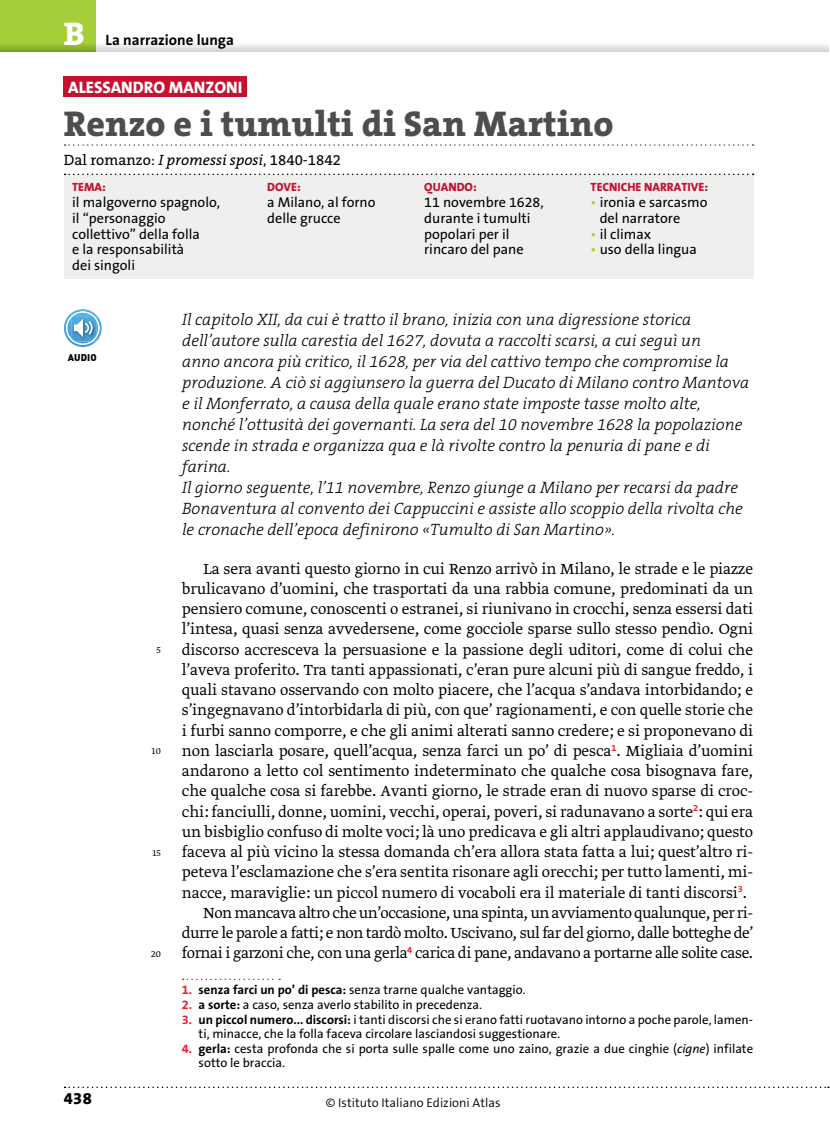
<style>
.page{position:relative;width:830px;height:1127px;background:#fff}
.page>*{position:absolute;margin:0;border:0;box-sizing:border-box;transform-origin:0 0}
.t1{font:800 36px "The Serif B8";color:#4d4d4f}
.t2{font:800 33px "The Serif B8";color:#fff}
.t3{font:300 17.25px "Greta Text Pro";letter-spacing:-.005em;color:#000}
.t4{font:300 17.25px "Greta Text Pro";letter-spacing:-.025em;color:#000}
.t5{font:800 16.65px "The Sans B8";color:#fff}
.t6{font:italic 300 16.5px/21px "The Serif B3";color:#000}
.t7{font:800 16.5px "The Sans B8";color:#000}
.t8{font:15px "The Serif B5 Plain";color:#000}
.t9{font:700 15px "The Sans B7";color:#000}
.t10{font:14.25px/15.8px "The Sans B5 Plain";color:#000}
.t11{font:12.75px/14.2px "The Sans B5 Plain";color:#000}
.t12{font:300 12.75px "The Sans B4";color:#000}
.t13{font:800 12px "The Sans B8";color:#c4122f}
.t14{font:300 10.5px "Greta Text Pro";color:#000}
.t15{font:900 9.75px "DIN Pro";letter-spacing:.01em;color:#000}
.s1{font-style:italic}
.s2{color:#a6ce39}
.s3{font-family:"The Sans B7";font-weight:700;color:#ed1d24}
.s4{font-family:"The Sans B7";font-weight:700}
</style>
<div class="page">
<svg style="left:96px;top:44px;width:732px;height:7px"></svg>
<div style="left:0;top:0;width:96px;height:51px;background:#a6ce39"></div>
<svg style="left:0;top:44px;width:96px;height:7px"></svg>
<div style="left:64px;top:174px;width:689px;height:105px;background:#eff0ed"></div>
<svg style="left:65px;top:144px;width:688px;height:2px"></svg>
<svg style="left:65px;top:174px;width:688px;height:1px"></svg>
<div style="left:64px;top:77px;width:183px;height:20px;background:#c4122f"></div>
<svg style="left:183px;top:978px;width:97px;height:2px"></svg>
<svg style="left:64px;top:311px;width:38px;height:36px"></svg>
<svg style="left:65px;top:1086px;width:763px;height:2px"></svg>
<p class="t2" style="left:64px;top:16px;width:22px">B</p>
<p class="t9" style="left:106px;top:32px;width:130px">La narrazione lunga</p>
<p class="t5" style="left:68px;top:79px;width:176px">ALESSANDRO MANZONI</p>
<p class="t1" style="left:64px;top:105px;width:551px">Renzo e i tumulti di San Martino</p>
<p class="t8" style="left:64px;top:152px;width:278px">Dal romanzo: <span class="s1">I promessi sposi</span>, 1840-1842</p>
<p class="t13" style="left:72px;top:181px;width:35px">TEMA:</p>
<p class="t10" style="left:72px;top:195px;width:149px">il malgoverno spagnolo, il “personaggio collettivo” della folla<br>e la responsabilità<br>dei singoli</p>
<p class="t13" style="left:267px;top:181px;width:35px">DOVE:</p>
<p class="t10" style="left:267px;top:195px;width:110px">a Milano, al forno delle grucce</p>
<p class="t13" style="left:424px;top:181px;width:54px">QUANDO:</p>
<p class="t10" style="left:424px;top:195px;width:121px">11 novembre 1628, durante i tumulti popolari per il rincaro del pane</p>
<p class="t13" style="left:590px;top:181px;width:119px">TECNICHE NARRATIVE:</p>
<p class="t10" style="left:599px;top:195px;width:109px;text-indent:-9px"><span class="s2">•</span> ironia e sarcasmo del narratore</p>
<p class="t10" style="left:590px;top:227px;width:62px"><span class="s2">•</span> il climax</p>
<p class="t10" style="left:590px;top:242px;width:108px"><span class="s2">•</span> uso della lingua</p>
<p class="t15" style="left:68px;top:351px;width:30px">AUDIO</p>
<p class="t7" style="left:64px;top:1089px;width:29px">438</p>
<p class="t14" style="left:156px;top:643px;width:6px">5</p>
<p class="t14" style="left:151px;top:745px;width:11px">10</p>
<p class="t14" style="left:152px;top:846px;width:10px">15</p>
<p class="t14" style="left:151px;top:947px;width:11px">20</p>
<p class="t6" style="left:182px;top:310px;width:568px">Il capitolo XII, da cui è tratto il brano, inizia con una digressione storica dell’autore sulla carestia del 1627, dovuta a raccolti scarsi, a cui seguì un<br>anno ancora più critico, il 1628, per via del cattivo tempo che compromise la produzione. A ciò si aggiunsero la guerra del Ducato di Milano contro Mantova e il Monferrato, a causa della quale erano state imposte tasse molto alte, nonché l’ottusità dei governanti. La sera del 10 novembre 1628 la popolazione scende in strada e organizza qua e là rivolte contro la penuria di pane e di farina.<br>Il giorno seguente, l’11 novembre, Renzo giunge a Milano per recarsi da padre Bonaventura al convento dei Cappuccini e assiste allo scoppio della rivolta che le cronache dell’epoca definirono «Tumulto di San Martino».</p>
<p class="t3" style="left:203px;top:558px;width:551px">La sera avanti questo giorno in cui Renzo arrivò in Milano, le strade e le piazze</p>
<p class="t3" style="left:182px;top:578px;width:572px">brulicavano d’uomini, che trasportati da una rabbia comune, predominati da un</p>
<p class="t3" style="left:182px;top:599px;width:572px">pensiero comune, conoscenti o estranei, si riunivano in crocchi, senza essersi dati</p>
<p class="t3" style="left:182px;top:619px;width:572px">l’intesa, quasi senza avvedersene, come gocciole sparse sullo stesso pendìo. Ogni</p>
<p class="t3" style="left:182px;top:639px;width:572px">discorso accresceva la persuasione e la passione degli uditori, come di colui che</p>
<p class="t3" style="left:182px;top:659px;width:572px">l’aveva proferito. Tra tanti appassionati, c’eran pure alcuni più di sangue freddo, i</p>
<p class="t3" style="left:182px;top:680px;width:572px">quali stavano osservando con molto piacere, che l’acqua s’andava intorbidando; e</p>
<p class="t3" style="left:182px;top:700px;width:572px">s’ingegnavano d’intorbidarla di più, con que’ ragionamenti, e con quelle storie che</p>
<p class="t3" style="left:182px;top:720px;width:572px">i furbi sanno comporre, e che gli animi alterati sanno credere; e si proponevano di</p>
<p class="t3" style="left:182px;top:740px;width:572px">non lasciarla posare, quell’acqua, senza farci un po’ di pesca<sup>1</sup>. Migliaia d’uomini</p>
<p class="t3" style="left:182px;top:761px;width:572px">andarono a letto col sentimento indeterminato che qualche cosa bisognava fare,</p>
<p class="t3" style="left:182px;top:781px;width:572px">che qualche cosa si farebbe. Avanti giorno, le strade eran di nuovo sparse di croc-</p>
<p class="t3" style="left:182px;top:801px;width:572px">chi: fanciulli, donne, uomini, vecchi, operai, poveri, si radunavano a sorte<sup>2</sup>: qui era</p>
<p class="t3" style="left:182px;top:821px;width:572px">un bisbiglio confuso di molte voci; là uno predicava e gli altri applaudivano; questo</p>
<p class="t3" style="left:182px;top:842px;width:572px">faceva al più vicino la stessa domanda ch’era allora stata fatta a lui; quest’altro ri-</p>
<p class="t3" style="left:182px;top:862px;width:572px">peteva l’esclamazione che s’era sentita risonare agli orecchi; per tutto lamenti, mi-</p>
<p class="t3" style="left:182px;top:882px;width:566px">nacce, maraviglie: un piccol numero di vocaboli era il materiale di tanti discorsi<sup>3</sup>.</p>
<p class="t4" style="left:203px;top:902px;width:551px">Non mancava altro che un’occasione, una spinta, un avviamento qualunque, per ri-</p>
<p class="t4" style="left:182px;top:923px;width:572px">durre le parole a fatti; e non tardò molto. Uscivano, sul far del giorno, dalle botteghe de’</p>
<p class="t4" style="left:182px;top:943px;width:572px">fornai i garzoni che, con una gerla<sup>4</sup> carica di pane, andavano a portarne alle solite case.</p>
<p class="t11" style="left:182px;top:983px;width:345px"><span class="s3">1.</span> <span class="s4">senza farci un po’ di pesca:</span> senza trarne qualche vantaggio.</p>
<p class="t11" style="left:182px;top:998px;width:301px"><span class="s3">2.</span> <span class="s4">a sorte:</span> a caso, senza averlo stabilito in precedenza.</p>
<p class="t11" style="left:198px;top:1013px;width:555px;text-indent:-17px"><span class="s3">3.</span> <span class="s4">un piccol numero... discorsi:</span> i tanti discorsi che si erano fatti ruotavano intorno a poche parole, lamen&shy;ti, minacce, che la folla faceva circolare lasciandosi suggestionare.</p>
<p class="t11" style="left:198px;top:1042px;width:555px;text-indent:-17px"><span class="s3">4.</span> <span class="s4">gerla:</span> cesta profonda che si porta sulle spalle come uno zaino, grazie a due cinghie (<span class="s1">cigne</span>) infilate sotto le braccia.</p>
<p class="t12" style="left:326px;top:1096px;width:176px">© Istituto Italiano Edizioni Atlas</p>
</div>
